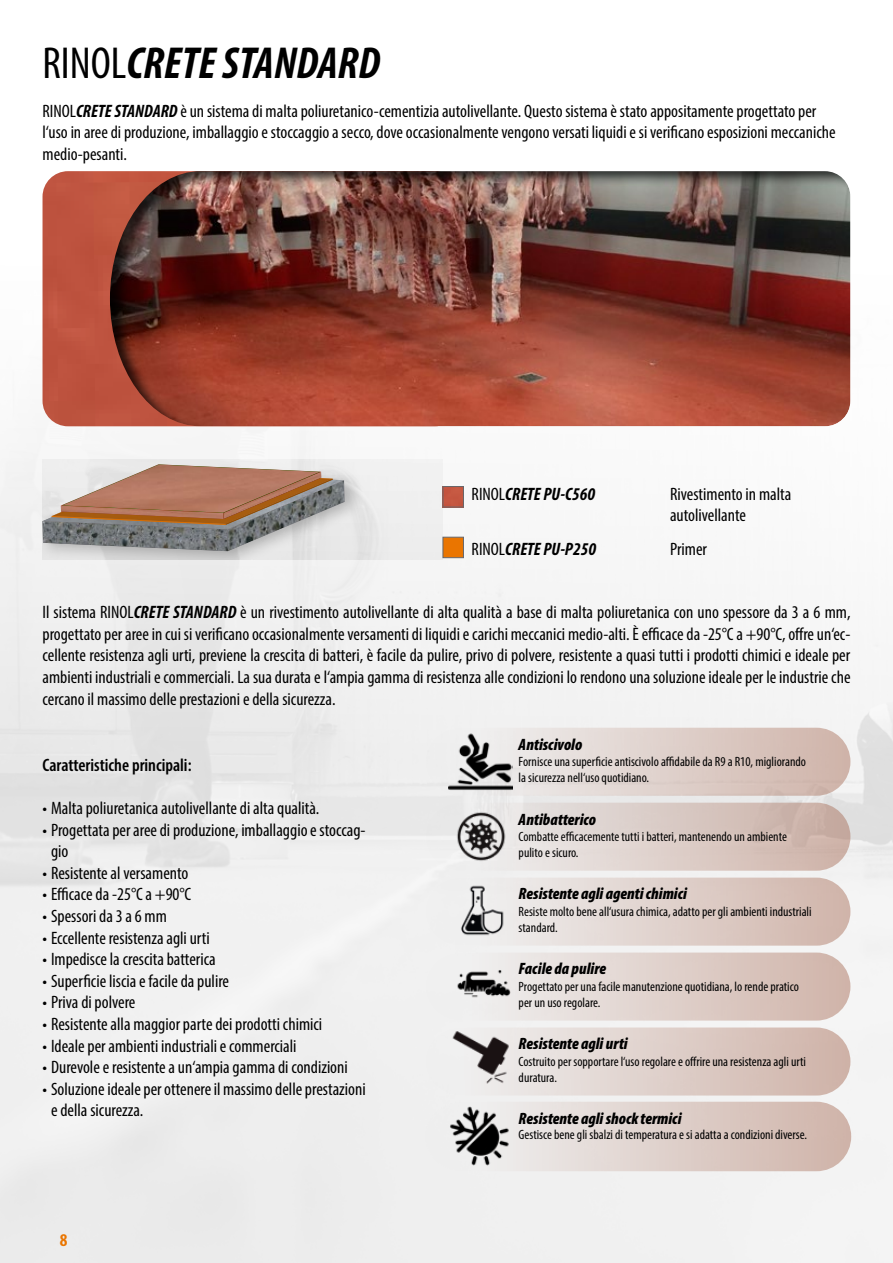
<style>
.page{position:relative;width:893px;height:1263px;background:#fff}
.page>*{position:absolute;margin:0;border:0;box-sizing:border-box;transform-origin:0 0}
.t1{font:italic 700 condensed 45px "Myriad Pro";color:#000}
.t2{font:condensed 18px/21.6px "Myriad Pro";color:#000}
.t3{font:italic 700 condensed 18px "Myriad Pro";color:#000}
.t4{font:600 condensed 18px "Myriad Pro";color:#000}
.t5{font:700 condensed 18px "Myriad Pro";color:#ea7500}
.t6{font:italic 900 condensed 16.5px "Myriad Pro";color:#000}
.t7{font:condensed 13.5px/16.2px "Myriad Pro";color:#000}
.s1{font-weight:400;font-style:normal}
.s2{font-weight:700;font-style:italic}
</style>
<div class="page">
<img style="left:0;top:192px;width:893px;height:1071px">
<div style="left:43px;top:171px;width:66px;height:255px;background:#be533f"></div>
<div style="left:109px;top:170px;width:742px;height:256px;background:#000;opacity:.75"></div>
<img style="left:43px;top:459px;width:400px;height:100px">
<svg style="left:43px;top:464px;width:302px;height:87px"></svg>
<img style="left:61px;top:506px;width:163px;height:13px">
<img style="left:445px;top:488px;width:17px;height:17px">
<div style="left:443px;top:486px;width:21px;height:21px;border:1px solid #67676b"></div>
<div style="left:443px;top:537px;width:21px;height:21px;background:#ea7500;border:1px solid #67676b"></div>
<div style="left:425px;top:728px;width:425px;height:68px;background:linear-gradient(to right,#f1f4f5,#d0b4aa);border-radius:34px"></div>
<img style="left:449px;top:730px;width:63px;height:64px">
<div style="left:425px;top:803px;width:425px;height:68px;background:linear-gradient(to right,#f1f4f5,#caafa4);border-radius:34px"></div>
<div style="left:425px;top:878px;width:425px;height:68px;background:linear-gradient(to right,#f3f6f7,#d1b5ab);border-radius:34px"></div>
<div style="left:425px;top:1027px;width:425px;height:68px;background:linear-gradient(to right,#f2f4f5,#cfb3a8);border-radius:34px"></div>
<div style="left:425px;top:952px;width:425px;height:68px;background:linear-gradient(to right,#f3f6f6,#d0b4aa);border-radius:34px"></div>
<svg style="left:425px;top:1102px;width:425px;height:68px"></svg>
<div style="left:424px;top:1102px;width:427px;height:69px;border:2px solid #a4664f;border-radius:34px"></div>
<img style="left:449px;top:805px;width:63px;height:63px">
<img style="left:449px;top:880px;width:63px;height:63px">
<img style="left:449px;top:955px;width:63px;height:53px">
<img style="left:449px;top:1030px;width:63px;height:59px">
<img style="left:449px;top:1104px;width:63px;height:64px">
<h1 class="t1" style="left:43px;top:35px;width:339px"><span class="s1">RINOL</span>CRETE STANDARD</h1>
<p class="t2" style="left:43px;top:100px;width:795px">RINOL<span class="s2">CRETE STANDARD</span> è un sistema di malta poliuretanico-cementizia autolivellante. Questo sistema è stato appositamente progettato per l‘uso in aree di produzione, imballaggio e stoccaggio a secco, dove occasionalmente vengono versati liquidi e si verificano esposizioni meccaniche medio-pesanti.</p>
<p class="t3" style="left:472px;top:482px;width:125px"><span class="s1">RINOL</span>CRETE PU-C560</p>
<p class="t3" style="left:472px;top:538px;width:126px"><span class="s1">RINOL</span>CRETE PU-P250</p>
<p class="t2" style="left:670px;top:483px;width:123px">Rivestimento in malta autolivellante</p>
<p class="t2" style="left:670px;top:538px;width:39px">Primer</p>
<p class="t2" style="left:43px;top:601px;width:809px;text-align:justify">Il sistema RINOL<span class="s2">CRETE STANDARD</span> è un rivestimento autolivellante di alta qualità a base di malta poliuretanica con uno spessore da 3 a 6 mm, progettato per aree in cui si verificano occasionalmente versamenti di liquidi e carichi meccanici medio-alti. È efficace da -25°C a +90°C, offre un‘ec&shy;cellente resistenza agli urti, previene la crescita di batteri, è facile da pulire, privo di polvere, resistente a quasi tutti i prodotti chimici e ideale per ambienti industriali e commerciali. La sua durata e l‘ampia gamma di resistenza alle condizioni lo rendono una soluzione ideale per le industrie che cercano il massimo delle prestazioni e della sicurezza.</p>
<p class="t4" style="left:43px;top:754px;width:151px">Caratteristiche principali:</p>
<p class="t2" style="left:43px;top:797px;width:278px">• Malta poliuretanica autolivellante di alta qualità.</p>
<p class="t2" style="left:51px;top:819px;width:316px;text-indent:-8px">• Progettata per aree di produzione, imballaggio e stoccag&shy;gio</p>
<p class="t2" style="left:43px;top:862px;width:147px">• Resistente al versamento</p>
<p class="t2" style="left:43px;top:883px;width:150px">• Efficace da -25°C a +90°C</p>
<p class="t2" style="left:43px;top:905px;width:126px">• Spessori da 3 a 6 mm</p>
<p class="t2" style="left:43px;top:927px;width:169px">• Eccellente resistenza agli urti</p>
<p class="t2" style="left:43px;top:948px;width:175px">• Impedisce la crescita batterica</p>
<p class="t2" style="left:43px;top:970px;width:188px">• Superficie liscia e facile da pulire</p>
<p class="t2" style="left:43px;top:991px;width:94px">• Priva di polvere</p>
<p class="t2" style="left:43px;top:1013px;width:281px">• Resistente alla maggior parte dei prodotti chimici</p>
<p class="t2" style="left:43px;top:1035px;width:256px">• Ideale per ambienti industriali e commerciali</p>
<p class="t2" style="left:43px;top:1056px;width:307px">• Durevole e resistente a un‘ampia gamma di condizioni</p>
<p class="t2" style="left:51px;top:1078px;width:316px;text-indent:-8px">• Soluzione ideale per ottenere il massimo delle prestazioni e della sicurezza.</p>
<p class="t5" style="left:60px;top:1229px;width:9px">8</p>
<p class="t6" style="left:519px;top:733px;width:65px">Antiscivolo</p>
<p class="t7" style="left:519px;top:753px;width:289px">Fornisce una superficie antiscivolo affidabile da R9 a R10, migliorando la sicurezza nell‘uso quotidiano.</p>
<p class="t6" style="left:519px;top:808px;width:79px">Antibatterico</p>
<p class="t7" style="left:519px;top:828px;width:270px">Combatte efficacemente tutti i batteri, mantenendo un ambiente pulito e sicuro.</p>
<p class="t6" style="left:519px;top:883px;width:170px">Resistente agli agenti chimici</p>
<p class="t7" style="left:519px;top:903px;width:295px">Resiste molto bene all‘usura chimica, adatto per gli ambienti industriali standard.</p>
<p class="t6" style="left:519px;top:958px;width:89px">Facile da pulire</p>
<p class="t7" style="left:519px;top:978px;width:282px">Progettato per una facile manutenzione quotidiana, lo rende pratico per un uso regolare.</p>
<p class="t6" style="left:519px;top:1033px;width:111px">Resistente agli urti</p>
<p class="t7" style="left:519px;top:1053px;width:289px">Costruito per sopportare l‘uso regolare e offrire una resistenza agli urti duratura.</p>
<p class="t6" style="left:519px;top:1108px;width:165px">Resistente agli shock termici</p>
<p class="t7" style="left:519px;top:1126px;width:290px">Gestisce bene gli sbalzi di temperatura e si adatta a condizioni diverse.</p>
</div>
